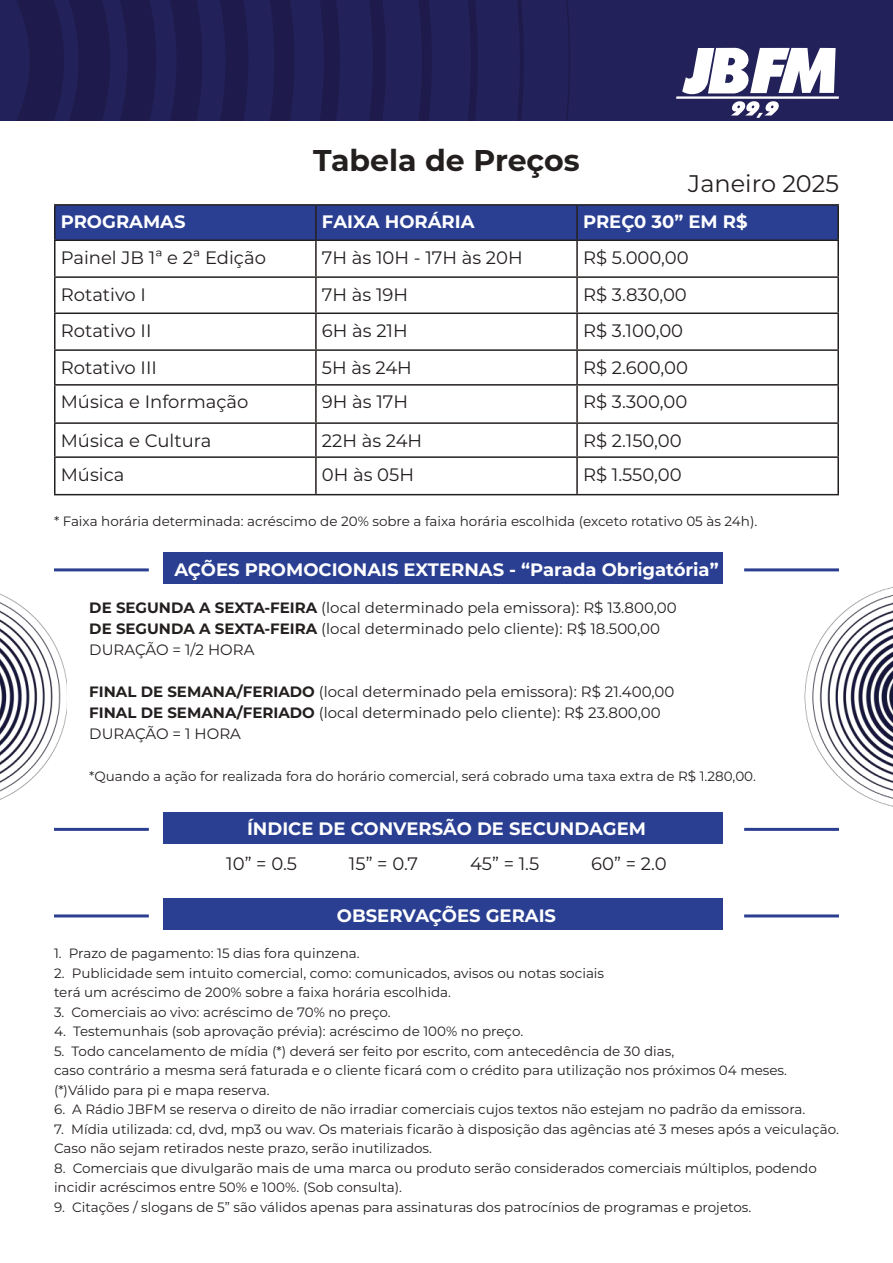
<style>
.page{position:relative;width:893px;height:1263px;background:#fff}
.page>*{position:absolute;margin:0;border:0;box-sizing:border-box;transform-origin:0 0}
.t1{font:700 30px "Montserrat";color:#241f1f}
.t2{font:24px "Montserrat";color:#241f1f}
.t3{font:18px "Montserrat";color:#241f1f}
.t4{font:700 18px "Montserrat";color:#fff}
.t5{font:15px/21px "Montserrat";color:#241f1f}
.t6{font:13.5px/19.5px "Montserrat";color:#241f1f}
.s1{font-weight:700}
</style>
<div class="page">
<div style="left:163px;top:553px;width:560px;height:31px;background:#2a3f91"></div>
<div style="left:163px;top:812px;width:560px;height:31px;background:#2a3f91"></div>
<div style="left:163px;top:899px;width:560px;height:31px;background:#2a3f91"></div>
<div style="left:56px;top:206px;width:781px;height:33px;background:#2a3f91"></div>
<hr style="left:54px;top:204px;width:262px;height:2px;background:#241f1f">
<hr style="left:54px;top:206px;width:2px;height:33px;background:#241f1f">
<hr style="left:316px;top:204px;width:261px;height:2px;background:#241f1f">
<hr style="left:315px;top:206px;width:2px;height:33px;background:#241f1f">
<hr style="left:577px;top:204px;width:262px;height:2px;background:#241f1f">
<hr style="left:576px;top:206px;width:2px;height:33px;background:#241f1f">
<hr style="left:837px;top:206px;width:2px;height:33px;background:#241f1f">
<hr style="left:54px;top:239px;width:262px;height:2px;background:#241f1f">
<hr style="left:54px;top:241px;width:2px;height:35px;background:#241f1f">
<hr style="left:316px;top:239px;width:261px;height:2px;background:#241f1f">
<hr style="left:315px;top:241px;width:2px;height:35px;background:#241f1f">
<hr style="left:577px;top:239px;width:262px;height:2px;background:#241f1f">
<hr style="left:576px;top:241px;width:2px;height:35px;background:#241f1f">
<hr style="left:837px;top:241px;width:2px;height:35px;background:#241f1f">
<hr style="left:54px;top:276px;width:262px;height:2px;background:#241f1f">
<hr style="left:54px;top:278px;width:2px;height:34px;background:#241f1f">
<hr style="left:316px;top:276px;width:261px;height:2px;background:#241f1f">
<hr style="left:315px;top:278px;width:2px;height:34px;background:#241f1f">
<hr style="left:577px;top:276px;width:262px;height:2px;background:#241f1f">
<hr style="left:576px;top:278px;width:2px;height:34px;background:#241f1f">
<hr style="left:837px;top:278px;width:2px;height:34px;background:#241f1f">
<hr style="left:54px;top:312px;width:262px;height:2px;background:#241f1f">
<hr style="left:54px;top:314px;width:2px;height:35px;background:#241f1f">
<hr style="left:316px;top:312px;width:261px;height:2px;background:#241f1f">
<hr style="left:315px;top:314px;width:2px;height:35px;background:#241f1f">
<hr style="left:577px;top:312px;width:262px;height:2px;background:#241f1f">
<hr style="left:576px;top:314px;width:2px;height:35px;background:#241f1f">
<hr style="left:837px;top:314px;width:2px;height:35px;background:#241f1f">
<hr style="left:54px;top:349px;width:262px;height:2px;background:#241f1f">
<hr style="left:54px;top:351px;width:2px;height:33px;background:#241f1f">
<hr style="left:316px;top:349px;width:261px;height:2px;background:#241f1f">
<hr style="left:315px;top:351px;width:2px;height:33px;background:#241f1f">
<hr style="left:577px;top:349px;width:262px;height:2px;background:#241f1f">
<hr style="left:576px;top:351px;width:2px;height:33px;background:#241f1f">
<hr style="left:837px;top:351px;width:2px;height:33px;background:#241f1f">
<hr style="left:54px;top:384px;width:262px;height:2px;background:#241f1f">
<hr style="left:54px;top:386px;width:2px;height:36px;background:#241f1f">
<hr style="left:316px;top:384px;width:261px;height:2px;background:#241f1f">
<hr style="left:315px;top:386px;width:2px;height:36px;background:#241f1f">
<hr style="left:577px;top:384px;width:262px;height:2px;background:#241f1f">
<hr style="left:576px;top:386px;width:2px;height:36px;background:#241f1f">
<hr style="left:837px;top:386px;width:2px;height:36px;background:#241f1f">
<hr style="left:54px;top:422px;width:262px;height:2px;background:#241f1f">
<hr style="left:54px;top:424px;width:2px;height:32px;background:#241f1f">
<hr style="left:316px;top:422px;width:261px;height:2px;background:#241f1f">
<hr style="left:315px;top:424px;width:2px;height:32px;background:#241f1f">
<hr style="left:577px;top:422px;width:262px;height:2px;background:#241f1f">
<hr style="left:576px;top:424px;width:2px;height:32px;background:#241f1f">
<hr style="left:837px;top:424px;width:2px;height:32px;background:#241f1f">
<hr style="left:54px;top:456px;width:262px;height:2px;background:#241f1f">
<hr style="left:54px;top:458px;width:2px;height:36px;background:#241f1f">
<hr style="left:316px;top:456px;width:261px;height:2px;background:#241f1f">
<hr style="left:315px;top:458px;width:2px;height:36px;background:#241f1f">
<hr style="left:577px;top:456px;width:262px;height:2px;background:#241f1f">
<hr style="left:576px;top:458px;width:2px;height:36px;background:#241f1f">
<hr style="left:837px;top:458px;width:2px;height:36px;background:#241f1f">
<hr style="left:54px;top:494px;width:262px;height:1px;background:#241f1f">
<hr style="left:316px;top:494px;width:261px;height:1px;background:#241f1f">
<hr style="left:577px;top:494px;width:262px;height:1px;background:#241f1f">
<img style="left:0;top:0;width:893px;height:121px">
<hr style="left:676px;top:96px;width:163px;height:3px;background:#fff">
<svg style="left:682px;top:48px;width:154px;height:70px"></svg>
<hr style="left:54px;top:568px;width:95px;height:3px;background:#2a3f91">
<hr style="left:54px;top:828px;width:95px;height:3px;background:#2a3f91">
<hr style="left:54px;top:914px;width:95px;height:3px;background:#2a3f91">
<hr style="left:744px;top:568px;width:95px;height:3px;background:#2a3f91">
<hr style="left:744px;top:828px;width:95px;height:3px;background:#2a3f91">
<hr style="left:744px;top:914px;width:95px;height:3px;background:#2a3f91">
<img style="left:804px;top:586px;width:89px;height:221px">
<img style="left:0;top:593px;width:67px;height:207px">
<h1 class="t1" style="left:313px;top:139px;width:268px">Tabela de Preços</h1>
<h2 class="t2" style="left:688px;top:167px;width:152px">Janeiro 2025</h2>
<h3 class="t4" style="left:61px;top:209px;width:126px">PROGRAMAS</h3>
<h3 class="t4" style="left:322px;top:209px;width:154px">FAIXA HORÁRIA</h3>
<h3 class="t4" style="left:583px;top:209px;width:166px">PREÇ0 30” EM R$</h3>
<h3 class="t3" style="left:61px;top:245px;width:207px">Painel JB 1ª e 2ª Edição</h3>
<h3 class="t3" style="left:322px;top:245px;width:202px">7H às 10H - 17H às 20H</h3>
<h3 class="t3" style="left:583px;top:245px;width:107px">R$ 5.000,00</h3>
<h3 class="t3" style="left:61px;top:282px;width:87px">Rotativo I</h3>
<h3 class="t3" style="left:322px;top:282px;width:88px">7H às 19H</h3>
<h3 class="t3" style="left:583px;top:282px;width:105px">R$ 3.830,00</h3>
<h3 class="t3" style="left:61px;top:318px;width:92px">Rotativo II</h3>
<h3 class="t3" style="left:322px;top:318px;width:87px">6H às 21H</h3>
<h3 class="t3" style="left:583px;top:318px;width:102px">R$ 3.100,00</h3>
<h3 class="t3" style="left:61px;top:355px;width:98px">Rotativo III</h3>
<h3 class="t3" style="left:322px;top:355px;width:92px">5H às 24H</h3>
<h3 class="t3" style="left:583px;top:355px;width:106px">R$ 2.600,00</h3>
<h3 class="t3" style="left:61px;top:389px;width:189px">Música e Informação</h3>
<h3 class="t3" style="left:322px;top:389px;width:88px">9H às 17H</h3>
<h3 class="t3" style="left:583px;top:389px;width:106px">R$ 3.300,00</h3>
<h3 class="t3" style="left:61px;top:428px;width:152px">Música e Cultura</h3>
<h3 class="t3" style="left:322px;top:428px;width:102px">22H às 24H</h3>
<h3 class="t3" style="left:583px;top:428px;width:100px">R$ 2.150,00</h3>
<h3 class="t3" style="left:61px;top:462px;width:65px">Música</h3>
<h3 class="t3" style="left:322px;top:462px;width:94px">0H às 05H</h3>
<h3 class="t3" style="left:583px;top:462px;width:100px">R$ 1.550,00</h3>
<p class="t6" style="left:54px;top:511px;width:705px">* Faixa horária determinada: acréscimo de 20% sobre a faixa horária escolhida (exceto rotativo 05 às 24h).</p>
<h3 class="t4" style="left:174px;top:556px;width:546px">AÇÕES PROMOCIONAIS EXTERNAS - “Parada Obrigatória”</h3>
<p class="t5" style="left:89px;top:596px;width:589px"><span class="s1">DE SEGUNDA A SEXTA-FEIRA</span> (local determinado pela emissora): R$ 13.800,00<br><span class="s1">DE SEGUNDA A SEXTA-FEIRA</span> (local determinado pelo cliente): R$ 18.500,00<br>DURAÇÃO = 1/2 HORA</p>
<p class="t5" style="left:89px;top:680px;width:586px"><span class="s1">FINAL DE SEMANA/FERIADO</span> (local determinado pela emissora): R$ 21.400,00<br><span class="s1">FINAL DE SEMANA/FERIADO</span> (local determinado pelo cliente): R$ 23.800,00<br>DURAÇÃO = 1 HORA</p>
<p class="t6" style="left:89px;top:765px;width:668px">*Quando a ação for realizada fora do horário comercial, será cobrado uma taxa extra de R$ 1.280,00.</p>
<h3 class="t4" style="left:247px;top:816px;width:400px">ÍNDICE DE CONVERSÃO DE SECUNDAGEM</h3>
<h3 class="t3" style="left:226px;top:851px;width:72px">10” = 0.5</h3>
<h3 class="t3" style="left:349px;top:851px;width:71px">15” = 0.7</h3>
<h3 class="t3" style="left:470px;top:851px;width:71px">45” = 1.5</h3>
<h3 class="t3" style="left:591px;top:851px;width:77px">60” = 2.0</h3>
<h3 class="t4" style="left:337px;top:902px;width:221px">OBSERVAÇÕES GERAIS</h3>
<p class="t6" style="left:54px;top:943px;width:307px">1. Prazo de pagamento: 15 dias fora quinzena.</p>
<p class="t6" style="left:54px;top:963px;width:552px">2. Publicidade sem intuito comercial, como: comunicados, avisos ou notas sociais terá um acréscimo de 200% sobre a faixa horária escolhida.</p>
<p class="t6" style="left:54px;top:1002px;width:338px">3. Comerciais ao vivo: acréscimo de 70% no preço.</p>
<p class="t6" style="left:54px;top:1021px;width:471px">4. Testemunhais (sob aprovação prévia): acréscimo de 100% no preço.</p>
<p class="t6" style="left:54px;top:1041px;width:735px">5. Todo cancelamento de mídia (*) deverá ser feito por escrito, com antecedência de 30 dias,<br>caso contrário a mesma será faturada e o cliente ficará com o crédito para utilização nos próximos 04 meses. (*)Válido para pi e mapa reserva.</p>
<p class="t6" style="left:54px;top:1099px;width:753px">6. A Rádio JBFM se reserva o direito de não irradiar comerciais cujos textos não estejam no padrão da emissora.</p>
<p class="t6" style="left:54px;top:1119px;width:786px">7. Mídia utilizada: cd, dvd, mp3 ou wav. Os materiais ficarão à disposição das agências até 3 meses após a veiculação.<br>Caso não sejam retirados neste prazo, serão inutilizados.</p>
<p class="t6" style="left:54px;top:1158px;width:764px">8. Comerciais que divulgarão mais de uma marca ou produto serão considerados comerciais múltiplos, podendo incidir acréscimos entre 50% e 100%. (Sob consulta).</p>
<p class="t6" style="left:54px;top:1197px;width:699px">9. Citações / slogans de 5” são válidos apenas para assinaturas dos patrocínios de programas e projetos.</p>
</div>
